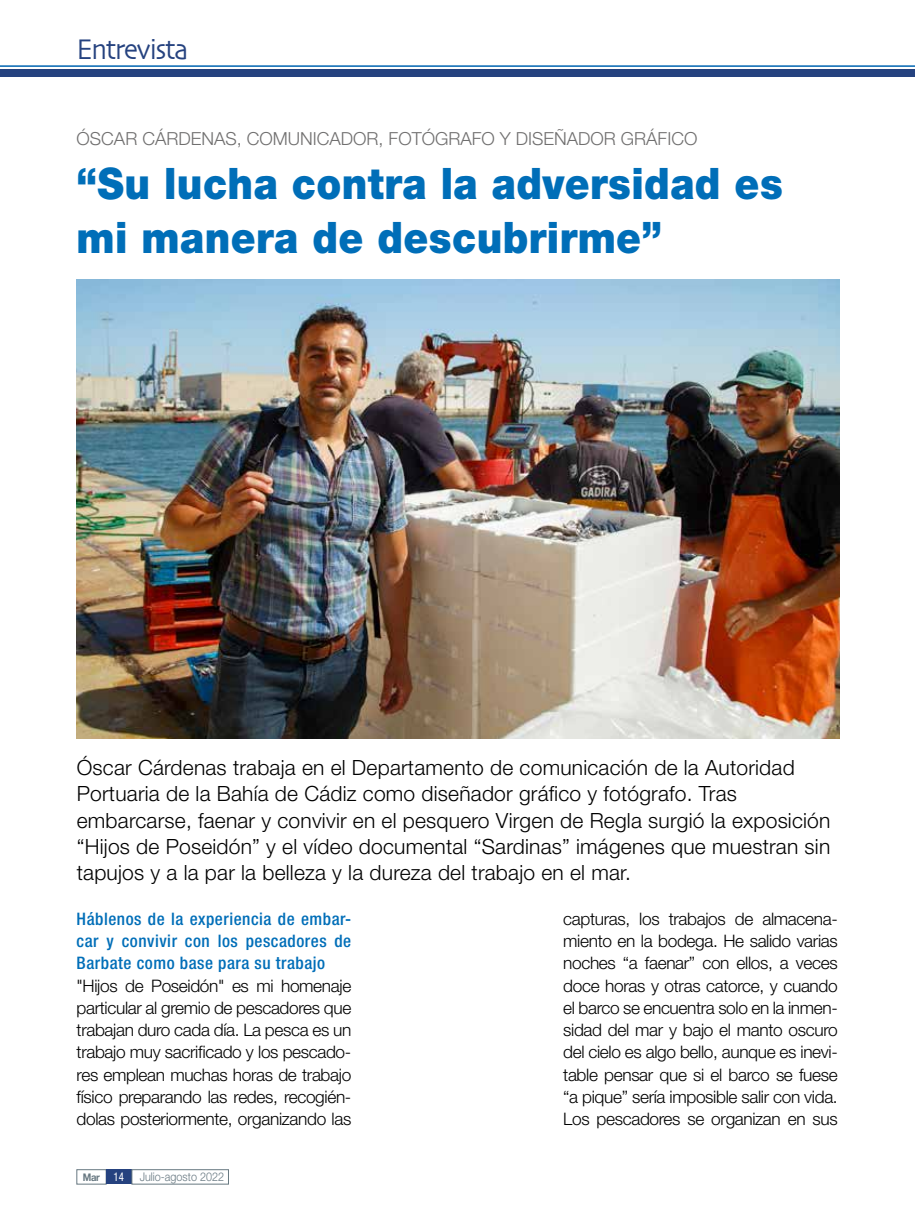
<style>
.page{position:relative;width:915px;height:1212px;background:#fff}
.page>*{position:absolute;margin:0;border:0;box-sizing:border-box;transform-origin:0 0}
.t1{font:900 43.5px/54px "Helvetica Neue LT Std";letter-spacing:.01em;color:#006eb8;scale:.91 1}
.t2{font:29.7px "Skia";letter-spacing:-.05em;color:#25427f;scale:.91 1}
.t3{font:300 21px/26.2px "Helvetica Neue LT Std";letter-spacing:.01em;color:#000}
.t4{font:300 18px "Helvetica Neue LT Std";color:#706f6f}
.t5{font:300 17.25px/22.2px "Helvetica Neue LT Std";letter-spacing:-.02em;color:#000;text-align:justify}
.t6{font:500 condensed 17.25px/22.2px "Helvetica Neue LT Std";letter-spacing:.03em;color:#006eb8;text-align:justify}
.t7{font:300 12px "Helvetica Neue LT Std";color:#677881;scale:.9 1}
.t8{font:700 10.5px "Helvetica Neue LT Std";color:#677881;scale:.9 1}
.s1{font-weight:400;font-stretch:condensed;font-size:12px;color:#fff}
</style>
<div class="page">
<div style="left:77px;top:1169px;width:29px;height:15px;border:1px solid #677881"></div>
<div style="left:106px;top:1169px;width:26px;height:15px;background:#25427f"></div>
<hr style="left:0;top:65px;width:914px;height:2px;background:#0065b1">
<div style="left:0;top:69px;width:914px;height:7px;background:#25427f"></div>
<div style="left:132px;top:1169px;width:97px;height:15px;border:1px solid #677881"></div>
<img style="left:77px;top:279px;width:762px;height:459px">
<h2 class="t2" style="left:77px;top:31px;width:124px">Entrevista</h2>
<p class="t4" style="left:77px;top:127px;width:622px">ÓSCAR CÁRDENAS, COMUNICADOR, FOTÓGRAFO Y DISEÑADOR GRÁFICO</p>
<h1 class="t1" style="left:77px;top:156px;width:777px">“Su lucha contra la adversidad es mi manera de descubrirme”</h1>
<p class="t3" style="left:77px;top:754px;width:754px">Óscar Cárdenas trabaja en el Departamento de comunicación de la Autoridad Portuaria de la Bahía de Cádiz como diseñador gráfico y fotógrafo. Tras embarcarse, faenar y convivir en el pesquero Virgen de Regla surgió la exposición “Hijos de Poseidón” y el vídeo documental “Sardinas” imágenes que muestran sin tapujos y a la par la belleza y la dureza del trabajo en el mar.</p>
<p class="t5" style="left:563px;top:907px;width:276px">capturas, los trabajos de almacena&shy;miento en la bodega. He salido varias noches “a faenar” con ellos, a veces doce horas y otras catorce, y cuando el barco se encuentra solo en la inmen&shy;sidad del mar y bajo el manto oscuro del cielo es algo bello, aunque es inevi&shy;table pensar que si el barco se fuese “a pique” sería imposible salir con vida.<br>Los pescadores se organizan en sus</p>
<p class="t6" style="left:77px;top:907px;width:276px">Háblenos de la experiencia de embar&shy;car y convivir con los pescadores de Barbate como base para su trabajo</p>
<p class="t5" style="left:77px;top:974px;width:276px">"Hijos de Poseidón" es mi homenaje particular al gremio de pescadores que trabajan duro cada día. La pesca es un trabajo muy sacrificado y los pescado&shy;res emplean muchas horas de trabajo físico preparando las redes, recogién&shy;dolas posteriormente, organizando las</p>
<p class="t8" style="left:83px;top:1171px;width:47px">Mar <span class="s1">14</span></p>
<p class="t7" style="left:140px;top:1169px;width:95px">Julio-agosto 2022</p>
</div>
